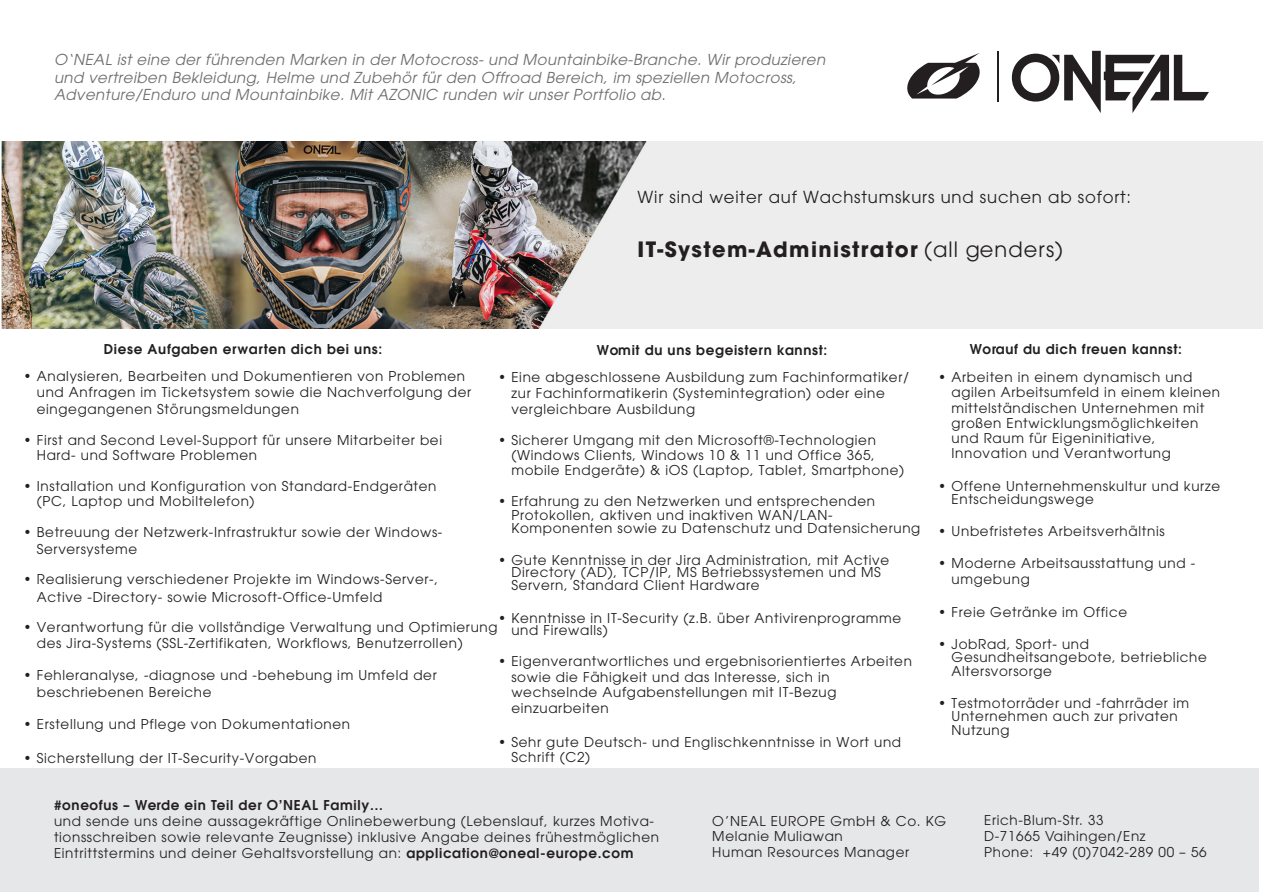
<style>
.page{position:relative;width:1263px;height:893px;background:#fff}
.page>*{position:absolute;margin:0;border:0;box-sizing:border-box;transform-origin:0 0}
.t1{font:700 21px "ITC Avant Garde Pro";letter-spacing:.065em;color:#231f20}
.t2{font:16.5px "ITC Avant Garde Pro";letter-spacing:.05em;color:#231f20}
.t3{font:italic 15px/17.4px "ITC Avant Garde Pro";letter-spacing:.03em;color:#6c6d70}
.t4{font:13.5px/13.4px "ITC Avant Garde Pro";letter-spacing:.05em;color:#231f20}
.t5{font:600 13.5px "ITC Avant Garde Pro";letter-spacing:.05em;color:#231f20}
.s1{font-weight:400}
.s2{font-weight:600}
</style>
<div class="page">
<img style="left:2px;top:142px;width:1261px;height:186px">
<div style="left:0;top:769px;width:1259px;height:123px;background:#e6e7e9"></div>
<svg style="left:907px;top:53px;width:73px;height:46px"></svg>
<svg style="left:1012px;top:51px;width:197px;height:62px"></svg>
<hr style="left:998px;top:51px;width:1px;height:51px;background:#231f20">
<p class="t3" style="left:54px;top:51px;width:773px">O‘NEAL ist eine der führenden Marken in der Motocross- und Mountainbike-Branche. Wir produzieren und vertreiben Bekleidung, Helme und Zubehör für den Offroad Bereich, im speziellen Motocross,<br>Adventure/Enduro und Mountainbike. Mit AZONIC runden wir unser Portfolio ab.</p>
<p class="t2" style="left:638px;top:187px;width:495px">Wir sind weiter auf Wachstumskurs und suchen ab sofort:</p>
<p class="t1" style="left:638px;top:235px;width:427px">IT-System-Administrator <span class="s1">(all genders)</span></p>
<p class="t5" style="left:104px;top:340px;width:280px">Diese Aufgaben erwarten dich bei uns:</p>
<p class="t4" style="left:37px;top:368px;width:436px;line-height:16.6px;text-indent:-13px">• Analysieren, Bearbeiten und Dokumentieren von Problemen und Anfragen im Ticketsystem sowie die Nachverfolgung der eingegangenen Störungsmeldungen</p>
<p class="t4" style="left:37px;top:432px;width:407px;line-height:15.3px;text-indent:-13px">• First and Second Level-Support für unsere Mitarbeiter bei<br>Hard- und Software Problemen</p>
<p class="t4" style="left:37px;top:478px;width:401px;line-height:15.8px;text-indent:-13px">• Installation und Konfiguration von Standard-Endgeräten (PC, Laptop und Mobiltelefon)</p>
<p class="t4" style="left:37px;top:523px;width:407px;line-height:17.1px;text-indent:-13px">• Betreuung der Netzwerk-Infrastruktur sowie der Windows-<br>Serversysteme</p>
<p class="t4" style="left:37px;top:571px;width:403px;line-height:17.1px;text-indent:-13px">• Realisierung verschiedener Projekte im Windows-Server-,<br>Active -Directory- sowie Microsoft-Office-Umfeld</p>
<p class="t4" style="left:37px;top:619px;width:462px;line-height:16.2px;text-indent:-13px">• Verantwortung für die vollständige Verwaltung und Optimierung des Jira-Systems (SSL-Zertifikaten, Workflows, Benutzerrollen)</p>
<p class="t4" style="left:37px;top:666px;width:401px;line-height:17.1px;text-indent:-13px">• Fehleranalyse, -diagnose und -behebung im Umfeld der beschriebenen Bereiche</p>
<p class="t4" style="left:24px;top:717px;width:328px">• Erstellung und Pflege von Dokumentationen</p>
<p class="t4" style="left:24px;top:751px;width:294px">• Sicherstellung der IT-Security-Vorgaben</p>
<p class="t5" style="left:597px;top:341px;width:232px">Womit du uns begeistern kannst:</p>
<p class="t4" style="left:511px;top:369px;width:399px;line-height:16px;text-indent:-13px">• Eine abgeschlossene Ausbildung zum Fachinformatiker/ zur Fachinformatikerin (Systemintegration) oder eine vergleichbare Ausbildung</p>
<p class="t4" style="left:511px;top:433px;width:394px;line-height:14.7px;text-indent:-13px">• Sicherer Umgang mit den Microsoft®-Technologien (Windows Clients, Windows 10 &amp; 11 und Office 365, mobile Endgeräte) &amp; iOS (Laptop, Tablet, Smartphone)</p>
<p class="t4" style="left:511px;top:495px;width:410px;text-indent:-13px">• Erfahrung zu den Netzwerken und entsprechenden<br>Protokollen, aktiven und inaktiven WAN/LAN-<br>Komponenten sowie zu Datenschutz und Datensicherung</p>
<p class="t4" style="left:511px;top:553px;width:379px;line-height:12.9px;text-indent:-13px">• Gute Kenntnisse in der Jira Administration, mit Active<br>Directory (AD), TCP/IP, MS Betriebssystemen und MS<br>Servern, Standard Client Hardware</p>
<p class="t4" style="left:511px;top:612px;width:391px;line-height:11.9px;text-indent:-13px">• Kenntnisse in IT-Security (z.B. über Antivirenprogramme und Firewalls)</p>
<p class="t4" style="left:511px;top:653px;width:402px;line-height:15.8px;text-indent:-13px">• Eigenverantwortliches und ergebnisorientiertes Arbeiten sowie die Fähigkeit und das Interesse, sich in wechselnde Aufgabenstellungen mit IT-Bezug einzuarbeiten</p>
<p class="t4" style="left:511px;top:734px;width:391px;line-height:15.6px;text-indent:-13px">• Sehr gute Deutsch- und Englischkenntnisse in Wort und<br>Schrift (C2)</p>
<p class="t5" style="left:970px;top:341px;width:214px">Worauf du dich freuen kannst:</p>
<p class="t4" style="left:951px;top:369px;width:270px;line-height:15.3px;text-indent:-13px">• Arbeiten in einem dynamisch und agilen Arbeitsumfeld in einem kleinen mittelständischen Unternehmen mit großen Entwicklungsmöglichkeiten und Raum für Eigeninitiative, Innovation und Verantwortung</p>
<p class="t4" style="left:951px;top:479px;width:270px;text-indent:-13px">• Offene Unternehmenskultur und kurze<br>Entscheidungswege</p>
<p class="t4" style="left:938px;top:525px;width:228px">• Unbefristetes Arbeitsverhältnis</p>
<p class="t4" style="left:951px;top:555px;width:245px;line-height:16.2px;text-indent:-13px">• Moderne Arbeitsausstattung und - umgebung</p>
<p class="t4" style="left:938px;top:605px;width:190px">• Freie Getränke im Office</p>
<p class="t4" style="left:951px;top:637px;width:257px;text-indent:-13px">• JobRad, Sport- und<br>Gesundheitsangebote, betriebliche<br>Altersvorsorge</p>
<p class="t4" style="left:951px;top:696px;width:239px;text-indent:-13px">• Testmotorräder und -fahrräder im<br>Unternehmen auch zur privaten<br>Nutzung</p>
<p class="t4" style="left:54px;top:796px;width:607px;line-height:16.2px"><span class="s2">#oneofus – Werde ein Teil der O’NEAL Family…<br></span>und sende uns deine aussagekräftige Onlinebewerbung (Lebenslauf, kurzes Motiva&shy;tionsschreiben sowie relevante Zeugnisse) inklusive Angabe deines frühestmöglichen Eintrittstermins und deiner Gehaltsvorstellung an: <span class="s2">application@oneal-europe.com</span></p>
<p class="t4" style="left:712px;top:813px;width:235px;line-height:15.8px">O’NEAL EUROPE GmbH &amp; Co. KG<br>Melanie Muliawan<br>Human Resources Manager</p>
<p class="t4" style="left:984px;top:813px;width:121px">Erich-Blum-Str. 33</p>
<p class="t4" style="left:984px;top:829px;width:163px">D-71665 Vaihingen/Enz</p>
<p class="t4" style="left:984px;top:845px;width:224px">Phone: +49 (0)7042-289 00 – 56</p>
</div>
